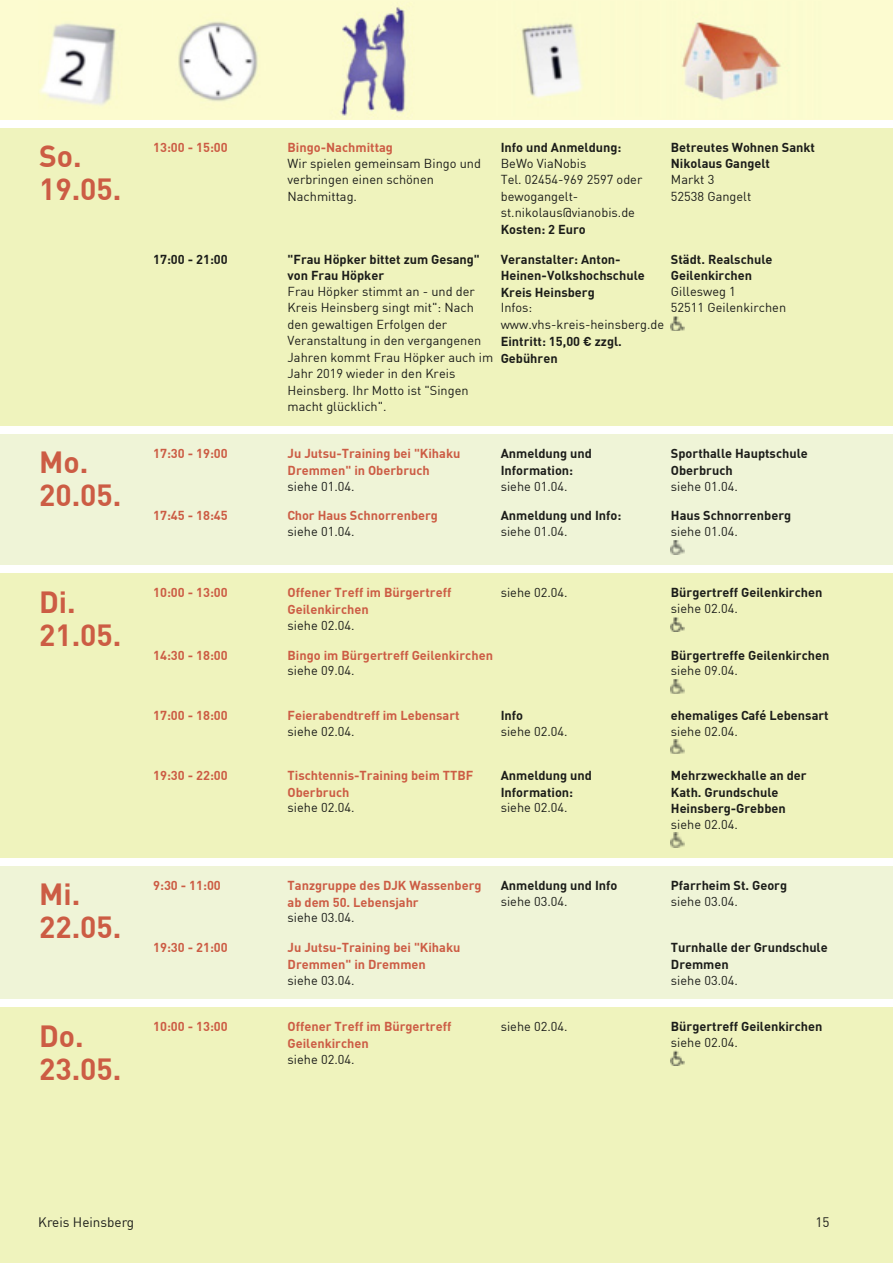
<style>
.page{position:relative;width:893px;height:1263px;background:#fff}
.page>*{position:absolute;margin:0;border:0;box-sizing:border-box;transform-origin:0 0}
.t1{font:700 30px/33px "DIN";color:#cc5c44}
.t2{font:13.5px "DIN";color:#1b1c19}
.t3{font:12.75px/16.5px "DIN";color:#1b1c19}
.t4{font:700 12.75px/16.5px "DIN";color:#1b1c19}
.t5{font:700 12.75px/16.5px "DIN";color:#cc5c44}
</style>
<div class="page">
<hr style="left:892px;top:1007px;width:1px;height:256px;background:#eff3bd">
<div style="left:0;top:1007px;width:892px;height:256px;background:#eff3bd"></div>
<hr style="left:892px;top:866px;width:1px;height:133px;background:#eff4d7">
<div style="left:0;top:866px;width:892px;height:133px;background:#eff4d7"></div>
<hr style="left:892px;top:574px;width:1px;height:284px;background:#eff3bd">
<div style="left:0;top:574px;width:892px;height:284px;background:#eff3bd"></div>
<hr style="left:892px;top:434px;width:1px;height:131px;background:#eff4d7">
<div style="left:0;top:434px;width:892px;height:131px;background:#eff4d7"></div>
<hr style="left:892px;top:128px;width:1px;height:298px;background:#eff3bd">
<div style="left:0;top:128px;width:892px;height:298px;background:#eff3bd"></div>
<hr style="left:892px;top:1px;width:1px;height:119px;background:#fcfbd0">
<hr style="left:0;top:0;width:892px;height:1px;background:#fcfbd0">
<div style="left:0;top:1px;width:892px;height:119px;background:#fcfbd0"></div>
<img style="left:40px;top:7px;width:366px;height:109px">
<img style="left:152px;top:1px;width:1px;height:118px">
<img style="left:522px;top:23px;width:60px;height:75px">
<img style="left:682px;top:22px;width:99px;height:78px">
<img style="left:671px;top:316px;width:13px;height:15px">
<img style="left:671px;top:540px;width:13px;height:15px">
<img style="left:671px;top:617px;width:13px;height:14px">
<img style="left:671px;top:679px;width:13px;height:15px">
<img style="left:671px;top:739px;width:13px;height:15px">
<img style="left:671px;top:833px;width:13px;height:14px">
<img style="left:671px;top:1051px;width:13px;height:14px">
<h1 class="t1" style="left:39px;top:141px;width:84px">So.<br>19.05.</h1>
<p class="t5" style="left:153px;top:139px;width:76px">13:00 - 15:00</p>
<p class="t5" style="left:287px;top:139px;width:107px">Bingo-Nachmittag</p>
<p class="t3" style="left:287px;top:155px;width:195px">Wir spielen gemeinsam Bingo und verbringen einen schönen<br>Nachmittag.</p>
<p class="t4" style="left:153px;top:251px;width:76px">17:00 - 21:00</p>
<p class="t4" style="left:287px;top:251px;width:194px">"Frau Höpker bittet zum Gesang" von Frau Höpker</p>
<p class="t3" style="left:287px;top:284px;width:207px">Frau Höpker stimmt an - und der<br>Kreis Heinsberg singt mit": Nach den gewaltigen Erfolgen der<br>Veranstaltung in den vergangenen<br>Jahren kommt Frau Höpker auch im<br>Jahr 2019 wieder in den Kreis<br>Heinsberg. Ihr Motto ist "Singen macht glücklich".</p>
<p class="t4" style="left:500px;top:139px;width:122px">Info und Anmeldung:</p>
<p class="t3" style="left:500px;top:155px;width:143px">BeWo ViaNobis<br>Tel. 02454-969 2597 oder bewogangelt&shy;st.nikolaus@vianobis.de</p>
<p class="t4" style="left:500px;top:222px;width:87px">Kosten: 2 Euro</p>
<p class="t4" style="left:671px;top:139px;width:146px">Betreutes Wohnen Sankt<br>Nikolaus Gangelt</p>
<p class="t3" style="left:671px;top:172px;width:82px">Markt 3<br>52538 Gangelt</p>
<p class="t4" style="left:671px;top:251px;width:103px">Städt. Realschule<br>Geilenkirchen</p>
<p class="t3" style="left:671px;top:284px;width:117px">Gillesweg 1<br>52511 Geilenkirchen</p>
<p class="t4" style="left:500px;top:251px;width:145px">Veranstalter: Anton-<br>Heinen-Volkshochschule<br>Kreis Heinsberg</p>
<p class="t3" style="left:500px;top:300px;width:165px">Infos: www.vhs-kreis-heinsberg.de</p>
<p class="t4" style="left:500px;top:334px;width:123px">Eintritt: 15,00 € zzgl.<br>Gebühren</p>
<h1 class="t1" style="left:39px;top:447px;width:84px">Mo.<br>20.05.</h1>
<p class="t5" style="left:153px;top:446px;width:76px">17:30 - 19:00</p>
<p class="t5" style="left:287px;top:446px;width:174px">Ju Jutsu-Training bei "Kihaku<br>Dremmen" in Oberbruch</p>
<p class="t3" style="left:287px;top:478px;width:68px">siehe 01.04.</p>
<p class="t5" style="left:153px;top:508px;width:76px">17:45 - 18:45</p>
<p class="t5" style="left:287px;top:508px;width:152px">Chor Haus Schnorrenberg</p>
<p class="t3" style="left:287px;top:524px;width:68px">siehe 01.04.</p>
<p class="t4" style="left:500px;top:446px;width:93px">Anmeldung und<br>Information:</p>
<p class="t3" style="left:500px;top:478px;width:68px">siehe 01.04.</p>
<p class="t4" style="left:500px;top:508px;width:122px">Anmeldung und Info:</p>
<p class="t3" style="left:500px;top:524px;width:68px">siehe 01.04.</p>
<p class="t4" style="left:671px;top:446px;width:138px">Sporthalle Hauptschule<br>Oberbruch</p>
<p class="t3" style="left:671px;top:478px;width:68px">siehe 01.04.</p>
<p class="t4" style="left:671px;top:508px;width:122px">Haus Schnorrenberg</p>
<p class="t3" style="left:671px;top:524px;width:68px">siehe 01.04.</p>
<h1 class="t1" style="left:39px;top:586px;width:84px">Di.<br>21.05.</h1>
<p class="t5" style="left:153px;top:585px;width:76px">10:00 - 13:00</p>
<p class="t5" style="left:287px;top:585px;width:165px">Offener Treff im Bürgertreff<br>Geilenkirchen</p>
<p class="t3" style="left:287px;top:617px;width:68px">siehe 02.04.</p>
<p class="t5" style="left:153px;top:647px;width:76px">14:30 - 18:00</p>
<p class="t5" style="left:287px;top:647px;width:207px">Bingo im Bürgertreff Geilenkirchen</p>
<p class="t3" style="left:287px;top:663px;width:68px">siehe 09.04.</p>
<p class="t3" style="left:500px;top:584px;width:68px">siehe 02.04.</p>
<p class="t4" style="left:671px;top:585px;width:153px">Bürgertreff Geilenkirchen</p>
<p class="t3" style="left:671px;top:601px;width:68px">siehe 02.04.</p>
<p class="t4" style="left:671px;top:647px;width:160px">Bürgertreffe Geilenkirchen</p>
<p class="t3" style="left:671px;top:663px;width:68px">siehe 09.04.</p>
<p class="t5" style="left:153px;top:707px;width:76px">17:00 - 18:00</p>
<p class="t5" style="left:287px;top:707px;width:174px">Feierabendtreff im Lebensart</p>
<p class="t3" style="left:287px;top:723px;width:68px">siehe 02.04.</p>
<p class="t4" style="left:500px;top:707px;width:24px">Info</p>
<p class="t3" style="left:500px;top:723px;width:68px">siehe 02.04.</p>
<p class="t4" style="left:671px;top:707px;width:159px">ehemaliges Café Lebensart</p>
<p class="t3" style="left:671px;top:723px;width:68px">siehe 02.04.</p>
<p class="t5" style="left:153px;top:768px;width:76px">19:30 - 22:00</p>
<p class="t5" style="left:287px;top:768px;width:187px">Tischtennis-Training beim TTBF<br>Oberbruch</p>
<p class="t3" style="left:287px;top:800px;width:68px">siehe 02.04.</p>
<p class="t4" style="left:500px;top:768px;width:93px">Anmeldung und<br>Information:</p>
<p class="t3" style="left:500px;top:800px;width:68px">siehe 02.04.</p>
<p class="t4" style="left:671px;top:768px;width:137px">Mehrzweckhalle an der<br>Kath. Grundschule<br>Heinsberg-Grebben</p>
<p class="t3" style="left:671px;top:816px;width:68px">siehe 02.04.</p>
<h1 class="t1" style="left:39px;top:879px;width:84px">Mi.<br>22.05.</h1>
<p class="t5" style="left:153px;top:878px;width:69px">9:30 - 11:00</p>
<p class="t5" style="left:287px;top:878px;width:195px">Tanzgruppe des DJK Wassenberg ab dem 50. Lebensjahr</p>
<p class="t3" style="left:287px;top:910px;width:68px">siehe 03.04.</p>
<p class="t5" style="left:153px;top:940px;width:76px">19:30 - 21:00</p>
<p class="t5" style="left:287px;top:940px;width:174px">Ju Jutsu-Training bei "Kihaku<br>Dremmen" in Dremmen</p>
<p class="t3" style="left:287px;top:972px;width:68px">siehe 03.04.</p>
<h1 class="t1" style="left:39px;top:1020px;width:84px">Do.<br>23.05.</h1>
<p class="t5" style="left:153px;top:1019px;width:76px">10:00 - 13:00</p>
<p class="t5" style="left:287px;top:1019px;width:165px">Offener Treff im Bürgertreff<br>Geilenkirchen</p>
<p class="t3" style="left:287px;top:1051px;width:68px">siehe 02.04.</p>
<p class="t4" style="left:500px;top:878px;width:118px">Anmeldung und Info</p>
<p class="t3" style="left:500px;top:893px;width:68px">siehe 03.04.</p>
<p class="t4" style="left:671px;top:878px;width:118px">Pfarrheim St. Georg</p>
<p class="t3" style="left:671px;top:893px;width:68px">siehe 03.04.</p>
<p class="t4" style="left:671px;top:940px;width:158px">Turnhalle der Grundschule<br>Dremmen</p>
<p class="t3" style="left:671px;top:972px;width:68px">siehe 03.04.</p>
<p class="t3" style="left:500px;top:1018px;width:68px">siehe 02.04.</p>
<p class="t4" style="left:671px;top:1019px;width:153px">Bürgertreff Geilenkirchen</p>
<p class="t3" style="left:671px;top:1035px;width:68px">siehe 02.04.</p>
<p class="t2" style="left:38px;top:1215px;width:97px">Kreis Heinsberg</p>
<p class="t2" style="left:815px;top:1215px;width:16px">15</p>
</div>
